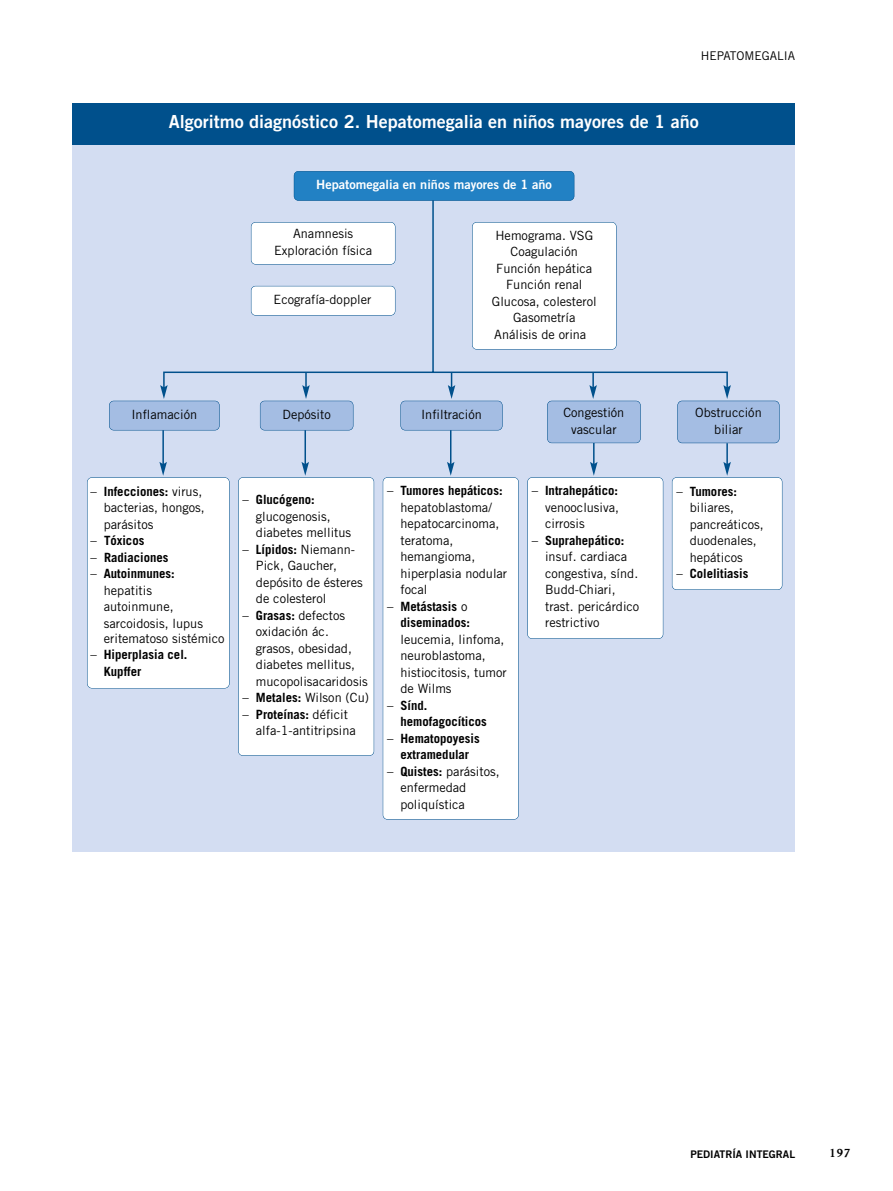
<style>
.page{position:relative;width:893px;height:1191px;background:#fff}
.page>*{position:absolute;margin:0;border:0;box-sizing:border-box;transform-origin:0 0}
.t1{font:18px "Trade Gothic Bold Two";color:#fff}
.t2{font:700 13.5px "Joanna MT Std";color:#000}
.t3{font:12.75px/16.5px "Trade Gothic";color:#000}
.t4{font:700 12.75px/16.5px "Trade Gothic";color:#000}
.t5{font:12.75px "Trade Gothic Bold Two";color:#fff}
.t6{font:12px "Trade Gothic";color:#000}
.t7{font:10.5px "Trade Gothic Bold Two";color:#000}
.s1{font-weight:700}
.s2{font-weight:400}
</style>
<div class="page">
<div style="left:72px;top:103px;width:723px;height:42px;background:#00508c"></div>
<div style="left:72px;top:145px;width:723px;height:706px;background:#d3ddf2"></div>
<svg style="left:163px;top:195px;width:565px;height:190px"></svg>
<hr style="left:726px;top:424px;width:2px;height:40px;background:#00508c">
<hr style="left:593px;top:424px;width:2px;height:40px;background:#00508c">
<hr style="left:450px;top:424px;width:1px;height:40px;background:#00508c">
<svg style="left:447px;top:462px;width:7px;height:14px"></svg>
<hr style="left:304px;top:424px;width:2px;height:40px;background:#00508c">
<hr style="left:162px;top:424px;width:2px;height:40px;background:#00508c">
<svg style="left:109px;top:385px;width:111px;height:45px"></svg>
<svg style="left:87px;top:462px;width:143px;height:226px"></svg>
<svg style="left:238px;top:462px;width:136px;height:294px"></svg>
<div style="left:383px;top:477px;width:136px;height:342px;background:#fff"></div>
<svg style="left:527px;top:462px;width:136px;height:177px"></svg>
<svg style="left:672px;top:462px;width:110px;height:128px"></svg>
<svg style="left:400px;top:372px;width:103px;height:58px"></svg>
<svg style="left:547px;top:372px;width:94px;height:71px"></svg>
<svg style="left:677px;top:385px;width:102px;height:58px"></svg>
<svg style="left:260px;top:372px;width:93px;height:58px"></svg>
<div style="left:251px;top:222px;width:144px;height:42px;background:#fff"></div>
<div style="left:472px;top:222px;width:145px;height:128px;background:#fff"></div>
<div style="left:251px;top:286px;width:144px;height:29px;background:#fff"></div>
<svg style="left:294px;top:171px;width:280px;height:30px"></svg>
<p class="t6" style="left:701px;top:49px;width:96px">Hepatomegalia</p>
<h1 class="t1" style="left:169px;top:111px;width:531px">Algoritmo diagnóstico 2. Hepatomegalia en niños mayores de 1 año</h1>
<p class="t5" style="left:316px;top:177px;width:237px">Hepatomegalia en niños mayores de 1 año</p>
<p class="t3" style="left:274px;top:225px;width:100px;text-align:center">Anamnesis<br>Exploración física</p>
<p class="t3" style="left:274px;top:291px;width:99px">Ecografía-doppler</p>
<p class="t3" style="left:495px;top:227px;width:99px">Hemograma. VSG</p>
<p class="t3" style="left:511px;top:243px;width:69px">Coagulación</p>
<p class="t3" style="left:496px;top:260px;width:98px">Función hepática</p>
<p class="t3" style="left:506px;top:276px;width:78px">Función renal</p>
<p class="t3" style="left:492px;top:293px;width:106px">Glucosa, colesterol</p>
<p class="t3" style="left:513px;top:309px;width:64px">Gasometría</p>
<p class="t3" style="left:494px;top:326px;width:94px">Análisis de orina</p>
<p class="t3" style="left:131px;top:406px;width:67px">Inflamación</p>
<p class="t3" style="left:283px;top:406px;width:50px">Depósito</p>
<p class="t3" style="left:421px;top:406px;width:62px">Infiltración</p>
<p class="t3" style="left:563px;top:404px;width:62px;text-align:center">Congestión vascular</p>
<p class="t3" style="left:695px;top:404px;width:68px;text-align:center">Obstrucción biliar</p>
<p class="t3" style="left:104px;top:483px;width:102px"><span class="s1">Infecciones:</span> virus, bacterias, hongos, parásitos</p>
<p class="t4" style="left:91px;top:549px;width:79px"><span class="s2">–</span> Radiaciones <span class="s2">–</span></p>
<p class="t3" style="left:91px;top:483px;width:8px">–</p>
<p class="t4" style="left:91px;top:532px;width:55px"><span class="s2">–</span> Tóxicos</p>
<p class="t4" style="left:104px;top:565px;width:72px">Autoinmunes:</p>
<p class="t3" style="left:104px;top:582px;width:101px">hepatitis autoinmune, sarcoidosis, lupus</p>
<p class="t3" style="left:104px;top:630px;width:122px">eritematoso sistémico</p>
<p class="t4" style="left:104px;top:663px;width:39px">Kupffer</p>
<p class="t4" style="left:91px;top:646px;width:98px"><span class="s2">–</span> Hiperplasia cel.</p>
<p class="t4" style="left:256px;top:491px;width:60px">Glucógeno:</p>
<p class="t3" style="left:256px;top:508px;width:97px">glucogenosis, diabetes mellitus</p>
<p class="t3" style="left:243px;top:491px;width:8px">–</p>
<p class="t3" style="left:256px;top:541px;width:108px"><span class="s1">Lípidos:</span> Niemann-<br>Pick, Gaucher, depósito de ésteres de colesterol</p>
<p class="t3" style="left:243px;top:541px;width:8px">–</p>
<p class="t3" style="left:256px;top:607px;width:113px"><span class="s1">Grasas:</span> defectos oxidación ác. grasos, obesidad, diabetes mellitus, mucopolisacaridosis</p>
<p class="t3" style="left:243px;top:607px;width:8px">–</p>
<p class="t3" style="left:256px;top:689px;width:115px"><span class="s1">Metales:</span> Wilson (Cu)<br><span class="s1">Proteínas:</span> déficit alfa-1-antitripsina</p>
<p class="t3" style="left:243px;top:689px;width:8px">–</p>
<p class="t3" style="left:243px;top:706px;width:8px">–</p>
<p class="t4" style="left:400px;top:482px;width:104px">Tumores hepáticos:</p>
<p class="t3" style="left:400px;top:498px;width:108px">hepatoblastoma/ hepatocarcinoma, teratoma, hemangioma, hiperplasia nodular focal</p>
<p class="t3" style="left:387px;top:482px;width:8px">–</p>
<p class="t4" style="left:400px;top:597px;width:71px">Metástasis <span class="s2">o </span>diseminados:</p>
<p class="t3" style="left:400px;top:630px;width:108px">leucemia, linfoma, neuroblastoma, histiocitosis, tumor de Wilms</p>
<p class="t3" style="left:387px;top:597px;width:8px">–</p>
<p class="t4" style="left:400px;top:696px;width:88px;text-indent:-13px"><span class="s2">–</span> Sínd. hemofagocíticos</p>
<p class="t4" style="left:387px;top:729px;width:94px;text-align:center"><span class="s2">–</span> Hematopoyesis extramedular</p>
<p class="t3" style="left:400px;top:762px;width:101px;text-indent:-13px">– <span class="s1">Quistes:</span> parásitos, enfermedad poliquística</p>
<p class="t4" style="left:532px;top:482px;width:88px"><span class="s2">–</span> Intrahepático:</p>
<p class="t3" style="left:545px;top:499px;width:76px">venooclusiva,</p>
<p class="t3" style="left:545px;top:515px;width:41px">cirrosis</p>
<p class="t3" style="left:532px;top:532px;width:8px">–</p>
<p class="t4" style="left:545px;top:532px;width:81px">Suprahepático:</p>
<p class="t3" style="left:545px;top:548px;width:96px">insuf. cardiaca congestiva, sínd.<br>Budd-Chiari, trast. pericárdico restrictivo</p>
<p class="t4" style="left:690px;top:483px;width:49px">Tumores:</p>
<p class="t3" style="left:690px;top:516px;width:76px">pancreáticos, duodenales, hepáticos</p>
<p class="t4" style="left:676px;top:565px;width:74px"><span class="s2">–</span> Colelitiasis</p>
<p class="t3" style="left:676px;top:483px;width:8px">–</p>
<p class="t3" style="left:690px;top:499px;width:46px">biliares,</p>
<p class="t7" style="left:690px;top:1148px;width:106px">PEDIATRÍA INTEGRAL</p>
<p class="t2" style="left:829px;top:1146px;width:23px">197</p>
</div>
